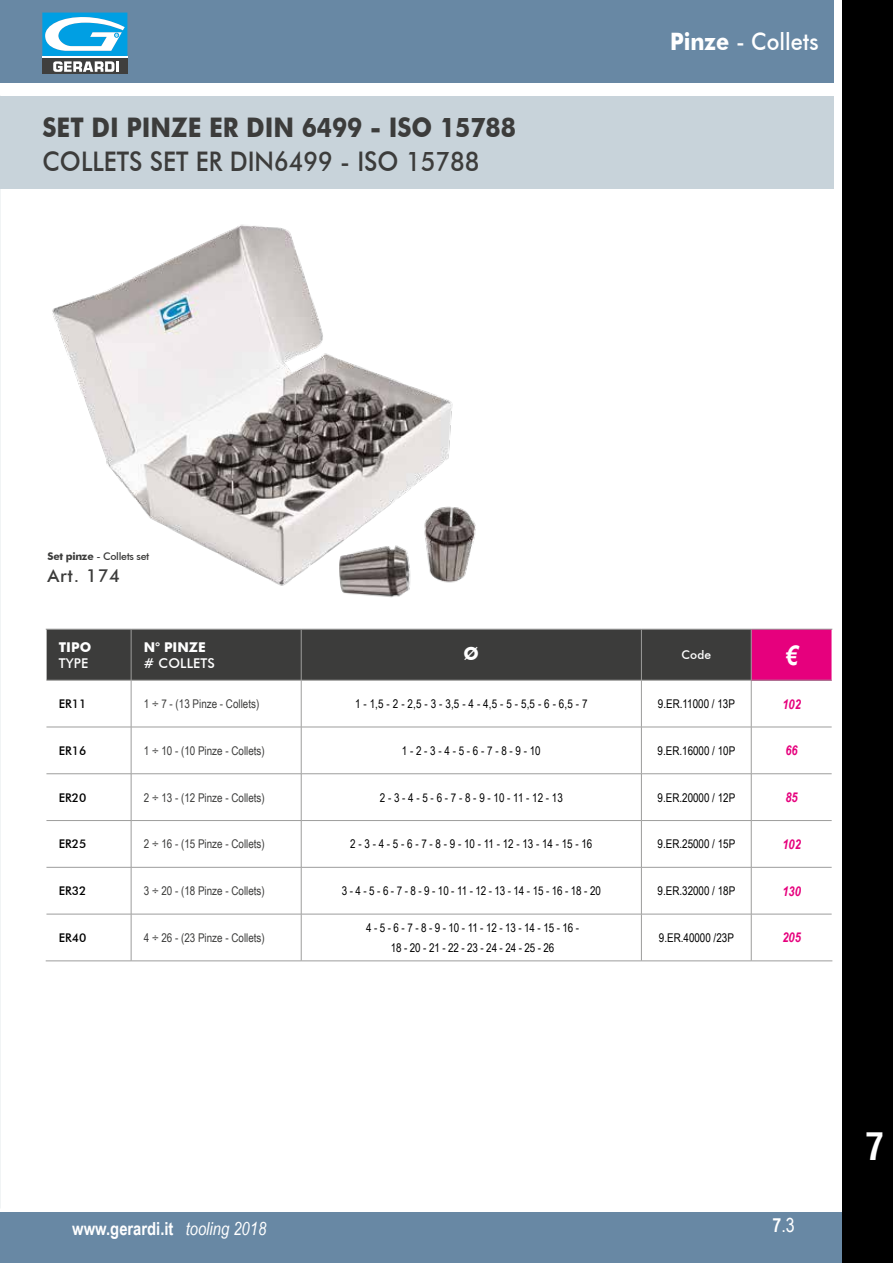
<style>
.page{position:relative;width:893px;height:1263px;background:#fff}
.page>*{position:absolute;margin:0;border:0;box-sizing:border-box;transform-origin:0 0}
.t1{font:700 condensed 37.5px "Helvetica CE";color:#fff}
.t2{font:700 27px "Futura BT";color:#3c3c3b;scale:.9 1}
.t3{font:500 27px "Futura BT";color:#3c3c3b;scale:.9 1}
.t4{font:italic 700 27px "Arial Narrow";color:#fff}
.t5{font:500 24px "Futura BT";color:#fff;scale:.9 1}
.t6{font:19.5px "Arial Narrow";color:#fff}
.t7{font:700 18px "Arial Narrow";color:#fff}
.t8{font:500 18px "Futura BT";letter-spacing:.04em;color:#3c3c3b}
.t9{font:700 18px "Futura BT";color:#fff}
.t10{font:italic 700 13.5px "Arial Narrow";color:#e6007d}
.t11{font:500 13.5px "Futura BT";letter-spacing:.01em;color:#fff}
.t12{font:700 13.5px "Futura BT";color:#fff}
.t13{font:12px/19.5px "Arial Narrow";color:#000;text-align:center}
.t14{font:12px "Arial Narrow";color:#3c3c3b}
.t15{font:500 12px "Futura BT";color:#000}
.t16{font:500 12px "Futura BT";color:#fff}
.t17{font:500 10.5px "Futura BT";letter-spacing:-.03em;color:#3c3c3b}
.s1{font-weight:700}
.s2{font-weight:400;font-style:italic}
</style>
<div class="page">
<div style="left:0;top:96px;width:833px;height:92px;background:#c8d3da"></div>
<div style="left:0;top:0;width:833px;height:83px;background:#6888a4"></div>
<div style="left:0;top:1212px;width:893px;height:51px;background:#6888a4"></div>
<div style="left:842px;top:0;width:51px;height:1263px;background:#000"></div>
<div style="left:43px;top:59px;width:84px;height:15px;background:#3f3f3e"></div>
<svg style="left:43px;top:13px;width:84px;height:59px;background:#65b2d3"></svg>
<img style="left:52px;top:224px;width:424px;height:374px">
<div style="left:47px;top:630px;width:704px;height:50px;background:#3c3c3b"></div>
<div style="left:751px;top:629px;width:81px;height:51px;background:#e6007d"></div>
<hr style="left:46px;top:629px;width:85px;height:1px;background:#9d9d9c">
<hr style="left:131px;top:629px;width:170px;height:1px;background:#9d9d9c">
<hr style="left:131px;top:629px;width:1px;height:51px;background:#9d9d9c">
<hr style="left:301px;top:629px;width:340px;height:1px;background:#9d9d9c">
<hr style="left:301px;top:629px;width:1px;height:51px;background:#9d9d9c">
<hr style="left:641px;top:629px;width:110px;height:1px;background:#9d9d9c">
<hr style="left:641px;top:629px;width:1px;height:51px;background:#9d9d9c">
<hr style="left:46px;top:680px;width:85px;height:1px;background:#9d9d9c">
<hr style="left:131px;top:680px;width:170px;height:1px;background:#9d9d9c">
<hr style="left:131px;top:680px;width:1px;height:47px;background:#9d9d9c">
<hr style="left:301px;top:680px;width:340px;height:1px;background:#9d9d9c">
<hr style="left:301px;top:680px;width:1px;height:47px;background:#9d9d9c">
<hr style="left:641px;top:680px;width:110px;height:1px;background:#9d9d9c">
<hr style="left:641px;top:680px;width:1px;height:47px;background:#9d9d9c">
<hr style="left:751px;top:680px;width:1px;height:47px;background:#9d9d9c">
<hr style="left:46px;top:727px;width:85px;height:1px;background:#9d9d9c">
<hr style="left:131px;top:727px;width:170px;height:1px;background:#9d9d9c">
<hr style="left:131px;top:727px;width:1px;height:46px;background:#9d9d9c">
<hr style="left:301px;top:727px;width:340px;height:1px;background:#9d9d9c">
<hr style="left:301px;top:727px;width:1px;height:46px;background:#9d9d9c">
<hr style="left:641px;top:727px;width:110px;height:1px;background:#9d9d9c">
<hr style="left:641px;top:727px;width:1px;height:46px;background:#9d9d9c">
<hr style="left:751px;top:727px;width:81px;height:1px;background:#9d9d9c">
<hr style="left:751px;top:727px;width:1px;height:46px;background:#9d9d9c">
<hr style="left:46px;top:773px;width:85px;height:1px;background:#9d9d9c">
<hr style="left:131px;top:773px;width:170px;height:1px;background:#9d9d9c">
<hr style="left:131px;top:774px;width:1px;height:46px;background:#9d9d9c">
<hr style="left:301px;top:773px;width:340px;height:1px;background:#9d9d9c">
<hr style="left:301px;top:774px;width:1px;height:46px;background:#9d9d9c">
<hr style="left:641px;top:773px;width:110px;height:1px;background:#9d9d9c">
<hr style="left:641px;top:774px;width:1px;height:46px;background:#9d9d9c">
<hr style="left:751px;top:773px;width:81px;height:1px;background:#9d9d9c">
<hr style="left:751px;top:774px;width:1px;height:46px;background:#9d9d9c">
<hr style="left:46px;top:820px;width:85px;height:1px;background:#9d9d9c">
<hr style="left:131px;top:820px;width:170px;height:1px;background:#9d9d9c">
<hr style="left:131px;top:821px;width:1px;height:46px;background:#9d9d9c">
<hr style="left:301px;top:820px;width:340px;height:1px;background:#9d9d9c">
<hr style="left:301px;top:821px;width:1px;height:46px;background:#9d9d9c">
<hr style="left:641px;top:820px;width:110px;height:1px;background:#9d9d9c">
<hr style="left:641px;top:821px;width:1px;height:46px;background:#9d9d9c">
<hr style="left:751px;top:820px;width:81px;height:1px;background:#9d9d9c">
<hr style="left:751px;top:821px;width:1px;height:46px;background:#9d9d9c">
<hr style="left:46px;top:867px;width:85px;height:1px;background:#9d9d9c">
<hr style="left:131px;top:867px;width:170px;height:1px;background:#9d9d9c">
<hr style="left:131px;top:867px;width:1px;height:47px;background:#9d9d9c">
<hr style="left:301px;top:867px;width:340px;height:1px;background:#9d9d9c">
<hr style="left:301px;top:867px;width:1px;height:47px;background:#9d9d9c">
<hr style="left:641px;top:867px;width:110px;height:1px;background:#9d9d9c">
<hr style="left:641px;top:867px;width:1px;height:47px;background:#9d9d9c">
<hr style="left:751px;top:867px;width:81px;height:1px;background:#9d9d9c">
<hr style="left:751px;top:867px;width:1px;height:47px;background:#9d9d9c">
<hr style="left:46px;top:914px;width:85px;height:1px;background:#9d9d9c">
<hr style="left:131px;top:914px;width:170px;height:1px;background:#9d9d9c">
<hr style="left:131px;top:914px;width:1px;height:47px;background:#9d9d9c">
<hr style="left:301px;top:914px;width:340px;height:1px;background:#9d9d9c">
<hr style="left:301px;top:914px;width:1px;height:47px;background:#9d9d9c">
<hr style="left:641px;top:914px;width:110px;height:1px;background:#9d9d9c">
<hr style="left:641px;top:914px;width:1px;height:47px;background:#9d9d9c">
<hr style="left:751px;top:914px;width:81px;height:1px;background:#9d9d9c">
<hr style="left:751px;top:914px;width:1px;height:47px;background:#9d9d9c">
<hr style="left:46px;top:961px;width:85px;height:1px;background:#9d9d9c">
<hr style="left:131px;top:961px;width:170px;height:1px;background:#9d9d9c">
<hr style="left:301px;top:961px;width:340px;height:1px;background:#9d9d9c">
<hr style="left:641px;top:961px;width:110px;height:1px;background:#9d9d9c">
<hr style="left:751px;top:961px;width:81px;height:1px;background:#9d9d9c">
<hr style="left:751px;top:629px;width:81px;height:1px;background:#9d9d9c">
<hr style="left:751px;top:629px;width:1px;height:51px;background:#9d9d9c">
<hr style="left:751px;top:680px;width:81px;height:1px;background:#9d9d9c">
<h2 class="t2" style="left:43px;top:111px;width:527px">SET DI PINZE ER DIN 6499 - ISO 15788</h2>
<h2 class="t3" style="left:43px;top:145px;width:487px">COLLETS SET ER DIN6499 - ISO 15788</h2>
<h3 class="t5" style="left:670px;top:26px;width:167px"><span class="s1">Pinze</span> - Collets</h3>
<p class="t17" style="left:48px;top:550px;width:103px"><span class="s1">Set pinze</span> - Collets set</p>
<h3 class="t8" style="left:48px;top:564px;width:74px">Art. 174</h3>
<p class="t12" style="left:59px;top:639px;width:34px">TIPO</p>
<p class="t11" style="left:59px;top:655px;width:31px">TYPE</p>
<p class="t12" style="left:144px;top:639px;width:63px">N° PINZE</p>
<p class="t11" style="left:144px;top:655px;width:73px"># COLLETS</p>
<h3 class="t9" style="left:464px;top:643px;width:17px">Ø</h3>
<p class="t16" style="left:681px;top:648px;width:31px">Code</p>
<h2 class="t4" style="left:785px;top:635px;width:14px">€</h2>
<p class="t15" style="left:59px;top:697px;width:29px">ER11</p>
<p class="t14" style="left:144px;top:695px;width:117px">1 ÷ 7 - (13 Pinze - Collets)</p>
<p class="t13" style="left:355px;top:693px;width:234px">1 - 1,5 - 2 - 2,5 - 3 - 3,5 - 4 - 4,5 - 5 - 5,5 - 6 - 6,5 - 7</p>
<p class="t13" style="left:658px;top:693px;width:78px">9.ER.11000 / 13P</p>
<p class="t10" style="left:782px;top:693px;width:20px">102</p>
<p class="t15" style="left:59px;top:743px;width:29px">ER16</p>
<p class="t14" style="left:144px;top:742px;width:122px">1 ÷ 10 - (10 Pinze - Collets)</p>
<p class="t13" style="left:402px;top:740px;width:140px">1 - 2 - 3 - 4 - 5 - 6 - 7 - 8 - 9 - 10</p>
<p class="t13" style="left:658px;top:740px;width:79px">9.ER.16000 / 10P</p>
<p class="t10" style="left:785px;top:740px;width:14px">66</p>
<p class="t15" style="left:59px;top:790px;width:29px">ER20</p>
<p class="t14" style="left:144px;top:788px;width:122px">2 ÷ 13 - (12 Pinze - Collets)</p>
<p class="t13" style="left:380px;top:787px;width:185px">2 - 3 - 4 - 5 - 6 - 7 - 8 - 9 - 10 - 11 - 12 - 13</p>
<p class="t13" style="left:658px;top:787px;width:79px">9.ER.20000 / 12P</p>
<p class="t10" style="left:785px;top:787px;width:14px">85</p>
<p class="t15" style="left:59px;top:837px;width:29px">ER25</p>
<p class="t14" style="left:144px;top:835px;width:122px">2 ÷ 16 - (15 Pinze - Collets)</p>
<p class="t13" style="left:350px;top:834px;width:244px">2 - 3 - 4 - 5 - 6 - 7 - 8 - 9 - 10 - 11 - 12 - 13 - 14 - 15 - 16</p>
<p class="t13" style="left:658px;top:834px;width:79px">9.ER.25000 / 15P</p>
<p class="t10" style="left:782px;top:834px;width:20px">102</p>
<p class="t15" style="left:59px;top:884px;width:29px">ER32</p>
<p class="t14" style="left:144px;top:882px;width:122px">3 ÷ 20 - (18 Pinze - Collets)</p>
<p class="t13" style="left:342px;top:881px;width:261px">3 - 4 - 5 - 6 - 7 - 8 - 9 - 10 - 11 - 12 - 13 - 14 - 15 - 16 - 18 - 20</p>
<p class="t13" style="left:658px;top:881px;width:79px">9.ER.32000 / 18P</p>
<p class="t10" style="left:782px;top:881px;width:20px">130</p>
<p class="t15" style="left:59px;top:930px;width:29px">ER40</p>
<p class="t14" style="left:144px;top:929px;width:122px">4 ÷ 26 - (23 Pinze - Collets)</p>
<p class="t13" style="left:366px;top:918px;width:214px">4 - 5 - 6 - 7 - 8 - 9 - 10 - 11 - 12 - 13 - 14 - 15 - 16 -<br>18 - 20 - 21 - 22 - 23 - 24 - 24 - 25 - 26</p>
<p class="t13" style="left:659px;top:927px;width:76px">9.ER.40000 /23P</p>
<p class="t10" style="left:782px;top:927px;width:20px">205</p>
<h3 class="t7" style="left:72px;top:1215px;width:195px">www.gerardi.it <span class="s2">tooling 2018</span></h3>
<h3 class="t6" style="left:773px;top:1211px;width:24px"><span class="s1">7</span>.3</h3>
<h1 class="t1" style="left:865px;top:1122px;width:20px">7</h1>
</div>
